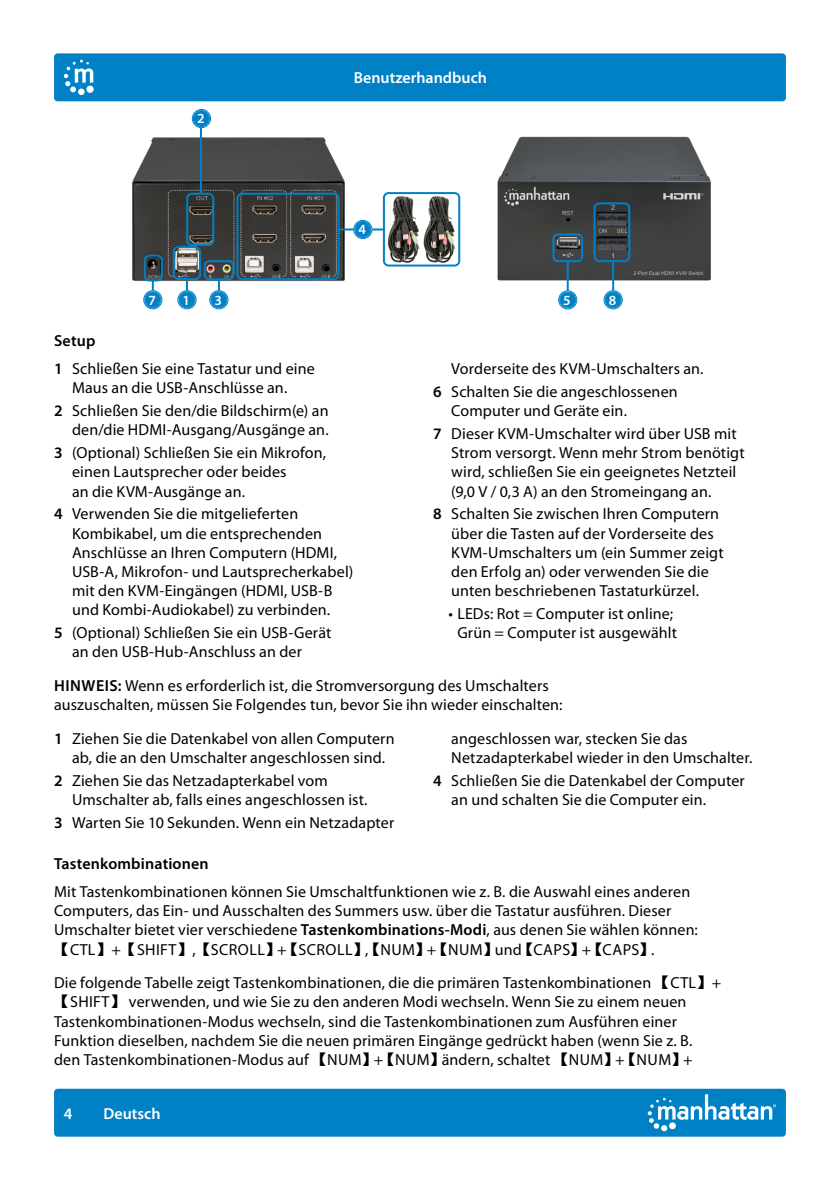
<style>
.page{position:relative;width:840px;height:1191px;background:#fff}
.page>*{position:absolute;margin:0;border:0;box-sizing:border-box;transform-origin:0 0}
.t1{font:16px/19.2px "Myriad Pro";letter-spacing:.01em;color:#000}
.t2{font:600 16px "Myriad Pro";color:#fff}
.t3{font:600 16px "Myriad Pro";letter-spacing:.01em;color:#000}
.t4{font:600 14px "Myriad Pro";color:#fff}
.s1{font-weight:600}
.s2{font-family:"Sim Sun"}
</style>
<div class="page">
<div style="left:54px;top:1088px;width:731px;height:48px;background:#0081c6;border-radius:4px"></div>
<div style="left:54px;top:53px;width:731px;height:48px;background:#0081c6;border-radius:4px"></div>
<svg style="left:647px;top:1094px;width:128px;height:35px"></svg>
<div style="left:78px;top:88px;width:7px;height:7px;background:#fff;border-radius:50%"></div>
<svg style="left:64px;top:60px;width:30px;height:33px"></svg>
<img style="left:132px;top:137px;width:213px;height:144px">
<img style="left:387px;top:196px;width:69px;height:67px">
<div style="left:383px;top:192px;width:77px;height:74px;border:2px solid #0081c6;border-radius:5px"></div>
<div style="left:236px;top:193px;width:103px;height:87px;border:2px solid #0081c6;border-radius:5px"></div>
<hr style="left:339px;top:228px;width:44px;height:2px;background:#0081c6">
<div style="left:354px;top:221px;width:17px;height:17px;background:#0081c6;border-radius:50%"></div>
<div style="left:353px;top:220px;width:19px;height:19px;border:2px solid #fff;border-radius:50%"></div>
<div style="left:353px;top:220px;width:19px;height:19px;border:1px solid #0081c6;border-radius:50%"></div>
<div style="left:354px;top:221px;width:17px;height:17px;border:1px solid #0081c6;border-radius:50%"></div>
<div style="left:186px;top:193px;width:28px;height:53px;border:2px solid #0081c6;border-radius:5px"></div>
<div style="left:173px;top:246px;width:28px;height:34px;border:2px solid #0081c6;border-radius:5px"></div>
<hr style="left:200px;top:119px;width:2px;height:74px;background:#0081c6">
<div style="left:193px;top:110px;width:17px;height:17px;background:#0081c6;border-radius:50%"></div>
<div style="left:192px;top:109px;width:19px;height:19px;border:2px solid #fff;border-radius:50%"></div>
<div style="left:192px;top:109px;width:19px;height:19px;border:1px solid #0081c6;border-radius:50%"></div>
<div style="left:193px;top:110px;width:16px;height:17px;border:1px solid #0081c6;border-radius:50%"></div>
<hr style="left:186px;top:278px;width:2px;height:22px;background:#0081c6">
<div style="left:178px;top:291px;width:17px;height:17px;background:#0081c6;border-radius:50%"></div>
<div style="left:177px;top:290px;width:19px;height:19px;border:2px solid #fff;border-radius:50%"></div>
<div style="left:177px;top:290px;width:19px;height:19px;border:1px solid #0081c6;border-radius:50%"></div>
<div style="left:179px;top:291px;width:16px;height:17px;border:1px solid #0081c6;border-radius:50%"></div>
<svg style="left:218px;top:280px;width:2px;height:10px"></svg>
<div style="left:210px;top:291px;width:17px;height:17px;background:#0081c6;border-radius:50%"></div>
<div style="left:209px;top:290px;width:19px;height:19px;border:2px solid #fff;border-radius:50%"></div>
<div style="left:209px;top:290px;width:19px;height:19px;border:1px solid #0081c6;border-radius:50%"></div>
<div style="left:210px;top:291px;width:17px;height:17px;border:1px solid #0081c6;border-radius:50%"></div>
<div style="left:204px;top:260px;width:30px;height:20px;border:2px solid #0081c6;border-radius:5px"></div>
<div style="left:144px;top:255px;width:19px;height:26px;border:2px solid #0081c6;border-radius:5px"></div>
<hr style="left:152px;top:280px;width:2px;height:21px;background:#0081c6">
<div style="left:144px;top:291px;width:17px;height:17px;background:#0081c6;border-radius:50%"></div>
<div style="left:143px;top:290px;width:19px;height:19px;border:2px solid #fff;border-radius:50%"></div>
<div style="left:143px;top:290px;width:19px;height:19px;border:1px solid #0081c6;border-radius:50%"></div>
<div style="left:144px;top:291px;width:17px;height:17px;border:1px solid #0081c6;border-radius:50%"></div>
<img style="left:497px;top:136px;width:213px;height:145px">
<hr style="left:566px;top:261px;width:2px;height:38px;background:#0081c6">
<div style="left:559px;top:291px;width:17px;height:17px;background:#0081c6;border-radius:50%"></div>
<div style="left:558px;top:290px;width:18px;height:19px;border:2px solid #fff;border-radius:50%"></div>
<div style="left:558px;top:290px;width:18px;height:19px;border:1px solid #0081c6;border-radius:50%"></div>
<div style="left:559px;top:292px;width:16px;height:16px;border:1px solid #0081c6;border-radius:50%"></div>
<div style="left:552px;top:233px;width:30px;height:29px;border:2px solid #0081c6;border-radius:5px"></div>
<hr style="left:611px;top:261px;width:2px;height:38px;background:#0081c6">
<div style="left:604px;top:291px;width:17px;height:17px;background:#0081c6;border-radius:50%"></div>
<div style="left:603px;top:290px;width:19px;height:19px;border:2px solid #fff;border-radius:50%"></div>
<div style="left:603px;top:290px;width:19px;height:19px;border:1px solid #0081c6;border-radius:50%"></div>
<div style="left:604px;top:291px;width:17px;height:17px;border:1px solid #0081c6;border-radius:50%"></div>
<div style="left:593px;top:202px;width:37px;height:60px;border:2px solid #0081c6;border-radius:5px"></div>
<p class="t4" style="left:197px;top:110px;width:9px">2</p>
<p class="t2" style="left:354px;top:68px;width:134px">Benutzerhandbuch</p>
<p class="t4" style="left:358px;top:221px;width:9px">4</p>
<p class="t4" style="left:148px;top:291px;width:9px">7</p>
<p class="t4" style="left:182px;top:291px;width:9px">1</p>
<p class="t4" style="left:214px;top:291px;width:9px">3</p>
<p class="t4" style="left:563px;top:291px;width:9px">5</p>
<p class="t4" style="left:608px;top:291px;width:9px">8</p>
<p class="t1" style="left:54px;top:326px;width:262px;line-height:28.2px"><span class="s1">Setup<br>1</span> Schließen Sie eine Tastatur und eine</p>
<p class="t1" style="left:54px;top:376px;width:276px;line-height:22.8px;text-indent:18px">Maus an die USB-Anschlüsse an.<br><span class="s1">2</span> Schließen Sie den/die Bildschirm(e) an</p>
<p class="t1" style="left:54px;top:418px;width:276px;line-height:22.8px;text-align:right">den/die HDMI-Ausgang/Ausgänge an.<br><span class="s1">3</span> (Optional) Schließen Sie ein Mikrofon,</p>
<p class="t1" style="left:72px;top:462px;width:216px">einen Lautsprecher oder beides an die KVM-Ausgänge an.</p>
<p class="t1" style="left:72px;top:504px;width:283px;text-indent:-18px"><span class="s1">4</span> Verwenden Sie die mitgelieferten Kombikabel, um die entsprechenden Anschlüsse an Ihren Computern (HDMI, USB-A, Mikrofon- und Lautsprecherkabel) mit den KVM-Eingängen (HDMI, USB-B und Kombi-Audiokabel) zu verbinden.</p>
<p class="t1" style="left:72px;top:623px;width:261px;text-indent:-18px"><span class="s1">5</span> (Optional) Schließen Sie ein USB-Gerät an den USB-Hub-Anschluss an der</p>
<p class="t1" style="left:433px;top:357px;width:272px;line-height:22.8px;text-indent:18px">Vorderseite des KVM-Umschalters an.<br><span class="s1">6</span> Schalten Sie die angeschlossenen</p>
<p class="t1" style="left:433px;top:399px;width:305px;line-height:22.8px;text-indent:18px">Computer und Geräte ein.<br><span class="s1">7</span> Dieser KVM-Umschalter wird über USB mit</p>
<p class="t1" style="left:451px;top:443px;width:295px">Strom versorgt. Wenn mehr Strom benötigt wird, schließen Sie ein geeignetes Netzteil (9,0 V / 0,3 A) an den Stromeingang an.</p>
<p class="t1" style="left:451px;top:504px;width:274px;text-indent:-18px"><span class="s1">8</span> Schalten Sie zwischen Ihren Computern über die Tasten auf der Vorderseite des KVM-Umschalters um (ein Summer zeigt den Erfolg an) oder verwenden Sie die unten beschriebenen Tastaturkürzel.</p>
<p class="t1" style="left:448px;top:604px;width:230px;text-align:center">• LEDs: Rot = Computer ist online;<br>Grün = Computer ist ausgewählt</p>
<p class="t1" style="left:54px;top:676px;width:509px"><span class="s1">HINWEIS:</span> Wenn es erforderlich ist, die Stromversorgung des Umschalters auszuschalten, müssen Sie Folgendes tun, bevor Sie ihn wieder einschalten:</p>
<p class="t1" style="left:54px;top:728px;width:342px;text-align:center"><span class="s1">1</span> Ziehen Sie die Datenkabel von allen Computern ab, die an den Umschalter angeschlossen sind.</p>
<p class="t1" style="left:72px;top:770px;width:297px;text-indent:-18px"><span class="s1">2</span> Ziehen Sie das Netzadapterkabel vom<br>Umschalter ab, falls eines angeschlossen ist.</p>
<p class="t1" style="left:54px;top:812px;width:341px"><span class="s1">3</span> Warten Sie 10 Sekunden. Wenn ein Netzadapter</p>
<p class="t1" style="left:451px;top:728px;width:302px">angeschlossen war, stecken Sie das<br>Netzadapterkabel wieder in den Umschalter.</p>
<p class="t1" style="left:451px;top:770px;width:295px;text-indent:-18px"><span class="s1">4</span> Schließen Sie die Datenkabel der Computer an und schalten Sie die Computer ein.</p>
<p class="t3" style="left:54px;top:853px;width:156px">Tastenkombinationen</p>
<p class="t1" style="left:54px;top:881px;width:645px">Mit Tastenkombinationen können Sie Umschaltfunktionen wie z. B. die Auswahl eines anderen Computers, das Ein- und Ausschalten des Summers usw. über die Tastatur ausführen. Dieser Umschalter bietet vier verschiedene <span class="s1">Tastenkombinations-Modi</span>, aus denen Sie wählen können:<span class="s2">【</span>CTL<span class="s2">】</span>+<span class="s2">【</span>SHIFT<span class="s2">】</span>,<span class="s2">【</span>SCROLL<span class="s2">】</span>+<span class="s2">【</span>SCROLL<span class="s2">】</span>,<span class="s2">【</span>NUM<span class="s2">】</span>+<span class="s2">【</span>NUM<span class="s2">】</span>und<span class="s2">【</span>CAPS<span class="s2">】</span>+<span class="s2">【</span>CAPS<span class="s2">】</span>.</p>
<p class="t1" style="left:54px;top:973px;width:668px">Die folgende Tabelle zeigt Tastenkombinationen, die die primären Tastenkombinationen <span class="s2">【</span>CTL<span class="s2">】</span>+<span class="s2">【</span>SHIFT<span class="s2">】</span> verwenden, und wie Sie zu den anderen Modi wechseln. Wenn Sie zu einem neuen Tastenkombinationen-Modus wechseln, sind die Tastenkombinationen zum Ausführen einer Funktion dieselben, nachdem Sie die neuen primären Eingänge gedrückt haben (wenn Sie z. B. den Tastenkombinationen-Modus auf <span class="s2">【</span>NUM<span class="s2">】</span>+<span class="s2">【</span>NUM<span class="s2">】</span>ändern, schaltet <span class="s2">【</span>NUM<span class="s2">】</span>+<span class="s2">【</span>NUM<span class="s2">】</span>+</p>
<p class="t2" style="left:64px;top:1103px;width:10px">4</p>
<p class="t2" style="left:103px;top:1103px;width:58px">Deutsch</p>
</div>
